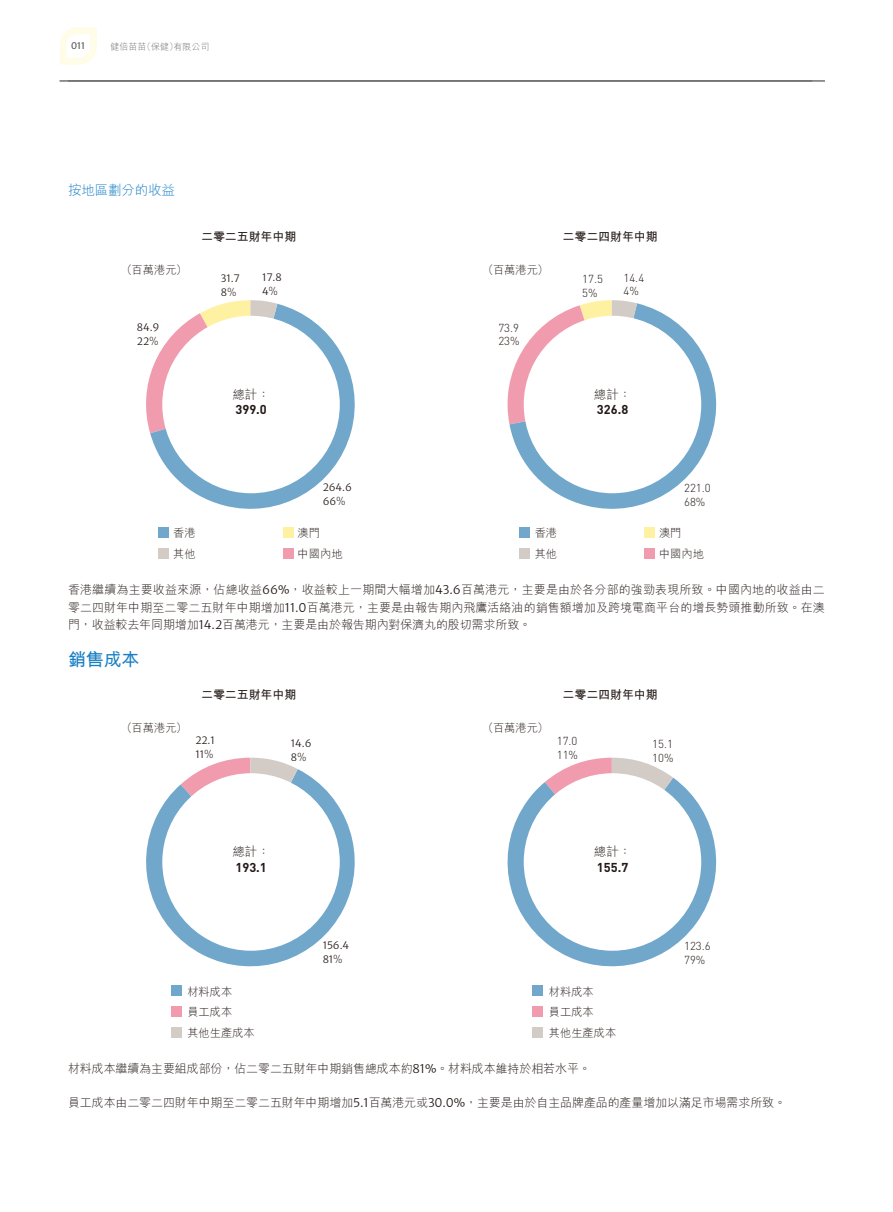
<style>
.page{position:relative;width:893px;height:1212px;background:#fff}
.page>*{position:absolute;margin:0;border:0;box-sizing:border-box;transform-origin:0 0}
.t1{font:18px "M Hei HK Bold E Ten B5 H";color:#197fc4}
.t2{font:13.5px "M Hei HK Light E Ten B5 H";letter-spacing:-.01em;color:#197fc4}
.t3{font:700 12.75px "DIN Pro";color:#231916}
.t4{font:12.45px "M Hei HK Light E Ten B5 H";color:#231916}
.t5{font:12px/17.2px "M Hei HK Light E Ten B5 H";letter-spacing:-.01em;color:#231916;text-align:justify}
.t6{font:12px "M Hei HK Bold E Ten B5 H";letter-spacing:-.01em;color:#231916}
.t7{font:300 11.55px/13.8px "DIN Pro";color:#231916}
.t8{font:11.25px/20.7px "M Hei HK Light E Ten B5 H";color:#231916}
.t9{font:300 10.2px/14.1px "Merriweather Sans";letter-spacing:-.01em;color:#231916}
.t10{font:9px "M Hei HK Light E Ten B5 H";color:#717171}
.t11{font:300 9px "Merriweather Sans";color:#717171}
.s1{font-family:"DIN Pro";font-size:11.55px}
.s2{font-family:"Merriweather Sans";font-weight:300}
</style>
<div class="page">
<hr style="left:68px;top:80px;width:757px;height:2px;background:#717171">
<hr style="left:60px;top:80px;width:752px;height:2px;background:#717171">
<svg style="left:60px;top:27px;width:37px;height:38px"></svg>
<svg style="left:150px;top:304px;width:205px;height:205px"></svg>
<svg style="left:146px;top:300px;width:131px;height:133px"></svg>
<div style="left:162px;top:316px;width:178px;height:177px;background:#fff;border-radius:50%"></div>
<div style="left:158px;top:548px;width:11px;height:11px;background:#d3cbc6"></div>
<div style="left:283px;top:527px;width:10px;height:11px;background:#fff1a2"></div>
<div style="left:283px;top:548px;width:10px;height:11px;background:#f19cae"></div>
<div style="left:158px;top:527px;width:11px;height:11px;background:#70a7cb"></div>
<svg style="left:509px;top:303px;width:208px;height:206px"></svg>
<svg style="left:507px;top:300px;width:130px;height:124px"></svg>
<div style="left:524px;top:316px;width:177px;height:177px;background:#fff;border-radius:50%"></div>
<div style="left:519px;top:548px;width:11px;height:11px;background:#d3cbc6"></div>
<div style="left:644px;top:527px;width:11px;height:11px;background:#fff1a2"></div>
<div style="left:644px;top:548px;width:11px;height:11px;background:#f19cae"></div>
<div style="left:519px;top:527px;width:11px;height:11px;background:#70a7cb"></div>
<svg style="left:146px;top:769px;width:209px;height:198px"></svg>
<svg style="left:181px;top:758px;width:117px;height:48px"></svg>
<div style="left:162px;top:773px;width:178px;height:178px;background:#fff;border-radius:50%"></div>
<div style="left:171px;top:985px;width:11px;height:11px;background:#70a7cb"></div>
<div style="left:171px;top:1006px;width:11px;height:10px;background:#f19cae"></div>
<div style="left:171px;top:1027px;width:11px;height:10px;background:#d3cbc6"></div>
<svg style="left:507px;top:777px;width:210px;height:190px"></svg>
<svg style="left:545px;top:758px;width:128px;height:46px"></svg>
<div style="left:524px;top:773px;width:177px;height:178px;background:#fff;border-radius:50%"></div>
<div style="left:532px;top:985px;width:11px;height:11px;background:#70a7cb"></div>
<div style="left:532px;top:1006px;width:11px;height:10px;background:#f19cae"></div>
<div style="left:532px;top:1027px;width:11px;height:10px;background:#d3cbc6"></div>
<p class="t11" style="left:71px;top:40px;width:15px">011</p>
<p class="t10" style="left:111px;top:43px;width:101px">健倍苗苗（保健）有限公司</p>
<p class="t2" style="left:68px;top:185px;width:109px">按地區劃分的收益</p>
<p class="t8" style="left:121px;top:261px;width:68px">（百萬港元）</p>
<p class="t9" style="left:137px;top:320px;width:24px">84.9<br>22<span class="s1">%</span></p>
<p class="t6" style="left:201px;top:232px;width:97px">二零二五財年中期</p>
<p class="t6" style="left:563px;top:232px;width:97px">二零二四財年中期</p>
<p class="t9" style="left:262px;top:270px;width:21px">17.8<br>4<span class="s1">%</span></p>
<p class="t8" style="left:482px;top:261px;width:68px">（百萬港元）</p>
<p class="t7" style="left:623px;top:271px;width:22px">14.4<br>4%</p>
<p class="t9" style="left:221px;top:271px;width:21px">31.7<br>8<span class="s1">%</span></p>
<p class="t7" style="left:582px;top:272px;width:22px">17.5<br>5%</p>
<p class="t4" style="left:232px;top:389px;width:39px">總計：</p>
<p class="t3" style="left:236px;top:402px;width:33px">399.0</p>
<p class="t7" style="left:498px;top:321px;width:23px">73.9<br>23%</p>
<p class="t4" style="left:594px;top:389px;width:39px">總計：</p>
<p class="t3" style="left:597px;top:402px;width:33px">326.8</p>
<p class="t9" style="left:323px;top:481px;width:31px">264.6<br>66<span class="s1">%</span></p>
<p class="t7" style="left:684px;top:481px;width:28px">221.0<br>68%</p>
<p class="t8" style="left:173px;top:524px;width:24px">香港</p>
<p class="t8" style="left:298px;top:524px;width:24px">澳門</p>
<p class="t8" style="left:173px;top:545px;width:24px">其他</p>
<p class="t8" style="left:298px;top:545px;width:46px">中國內地</p>
<p class="t8" style="left:535px;top:524px;width:24px">香港</p>
<p class="t8" style="left:659px;top:524px;width:24px">澳門</p>
<p class="t8" style="left:535px;top:545px;width:24px">其他</p>
<p class="t8" style="left:659px;top:545px;width:46px">中國內地</p>
<p class="t5" style="left:68px;top:583px;width:758px">香港繼續為主要收益來源，佔總收益<span class="s2">66%</span>，收益較上一期間大幅增加<span class="s2">43.6</span>百萬港元，主要是由於各分部的強勁表現所致。中國內地的收益由二零二四財年中期至二零二五財年中期增加<span class="s2">11.0</span>百萬港元，主要是由報告期內飛鷹活絡油的銷售額增加及跨境電商平台的增長勢頭推動所致。在澳門，收益較去年同期增加<span class="s2">14.2</span>百萬港元，主要是由於報告期內對保濟丸的殷切需求所致。</p>
<h1 class="t1" style="left:68px;top:652px;width:73px">銷售成本</h1>
<p class="t6" style="left:201px;top:689px;width:97px">二零二五財年中期</p>
<p class="t6" style="left:563px;top:689px;width:97px">二零二四財年中期</p>
<p class="t9" style="left:291px;top:737px;width:22px">14.6<br>8<span class="s1">%</span></p>
<p class="t8" style="left:121px;top:719px;width:68px">（百萬港元）</p>
<p class="t8" style="left:482px;top:719px;width:68px">（百萬港元）</p>
<p class="t9" style="left:195px;top:734px;width:21px">22.1<br>11<span class="s1">%</span></p>
<p class="t7" style="left:557px;top:734px;width:23px">17.0<br>11%</p>
<p class="t7" style="left:652px;top:737px;width:23px">15.1<br>10%</p>
<p class="t4" style="left:232px;top:847px;width:39px">總計：</p>
<p class="t3" style="left:236px;top:860px;width:33px">193.1</p>
<p class="t9" style="left:323px;top:938px;width:28px">156.4<br>81<span class="s1">%</span></p>
<p class="t4" style="left:594px;top:847px;width:39px">總計：</p>
<p class="t3" style="left:597px;top:860px;width:33px">155.7</p>
<p class="t7" style="left:684px;top:939px;width:28px">123.6<br>79%</p>
<p class="t8" style="left:549px;top:982px;width:69px">材料成本<br>員工成本<br>其他生產成本</p>
<p class="t5" style="left:68px;top:1061px;width:524px">材料成本繼續為主要組成部份，佔二零二五財年中期銷售總成本約<span class="s2">81%</span>。材料成本維持於相若水平。</p>
<p class="t5" style="left:68px;top:1095px;width:719px">員工成本由二零二四財年中期至二零二五財年中期增加<span class="s2">5.1</span>百萬港元或<span class="s2">30.0%</span>，主要是由於自主品牌產品的產量增加以滿足市場需求所致。</p>
<p class="t8" style="left:187px;top:982px;width:46px">材料成本</p>
<p class="t8" style="left:187px;top:1003px;width:69px">員工成本<br>其他生產成本</p>
</div>
